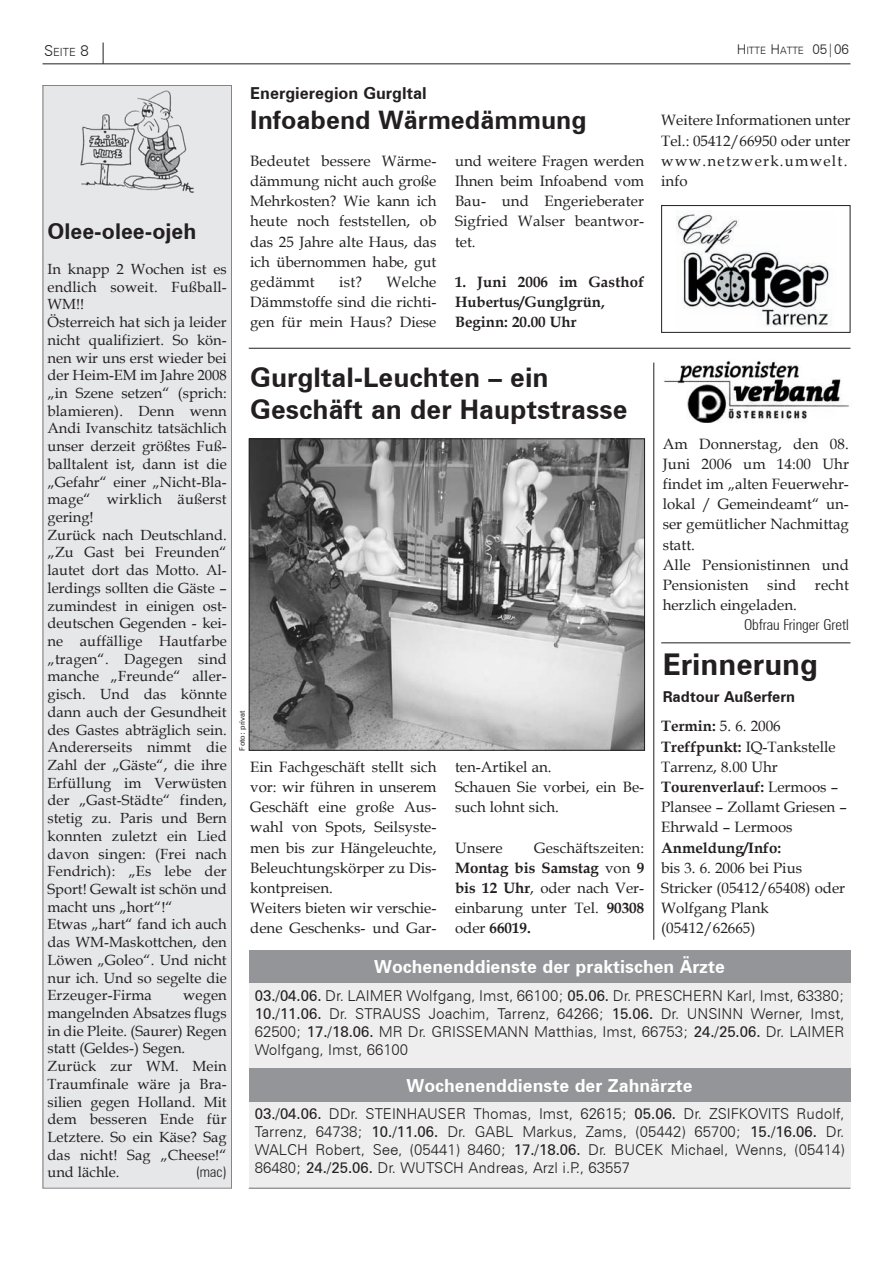
<style>
.page{position:relative;width:893px;height:1263px;background:#fff}
.page>*{position:absolute;margin:0;border:0;box-sizing:border-box;transform-origin:0 0}
.t1{font:700 30px "Zurich BT";color:#231f20}
.t2{font:700 27px/32.5px "Zurich BT";color:#231f20}
.t3{font:700 25.5px "Zurich BT";color:#231f20}
.t4{font:700 21.75px "Zurich BT";color:#231f20}
.t5{font:700 18px "Zurich BT";color:#fff}
.t6{font:700 16.5px "Zurich BT";color:#231f20}
.t7{font:15px/20.2px "Book Antiqua";color:#231f20}
.t8{font:300 15px/18px "Zurich BT";color:#231f20;text-align:justify}
.t9{font:700 15px/20.2px "Book Antiqua";color:#231f20}
.t10{font:300 condensed 15px "Zurich BT";color:#231f20}
.t11{font:700 15px "Zurich BT";color:#231f20}
.t12{font:14.7px/17.7px "Book Antiqua";color:#231f20}
.t13{font:300 condensed 14.7px "Zurich BT";color:#231f20}
.t14{font:300 11.25px "Zurich BT";color:#231f20}
.t15{font:300 10.2px "Zurich BT";color:#231f20}
.t16{font:7.5px "Zurich BT";color:#231f20}
.s1{font-size:15px}
.s2{font-size:13.5px}
.s3{font-weight:700}
.s4{font-weight:400}
</style>
<div class="page">
<hr style="left:43px;top:63px;width:807px;height:1px;background:#231f20">
<div style="left:43px;top:85px;width:188px;height:1103px;background:#e6e7e9"></div>
<div style="left:249px;top:950px;width:601px;height:33px;background:#939598"></div>
<div style="left:249px;top:983px;width:601px;height:86px;background:#eeeeef"></div>
<img style="left:77px;top:88px;width:120px;height:105px">
<svg style="left:103px;top:43px;width:1px;height:21px"></svg>
<div style="left:249px;top:1069px;width:601px;height:33px;background:#939598"></div>
<div style="left:249px;top:1102px;width:601px;height:86px;background:#eeeeef"></div>
<hr style="left:249px;top:1188px;width:601px;height:1px;background:#6c6d70">
<img style="left:663px;top:361px;width:186px;height:62px">
<div style="left:836px;top:409px;width:21px;height:13px;background:#fff"></div>
<hr style="left:653px;top:363px;width:1px;height:577px;background:#231f20">
<img style="left:676px;top:211px;width:156px;height:116px">
<div style="left:661px;top:205px;width:189px;height:128px;border:1px solid #231f20"></div>
<hr style="left:249px;top:348px;width:601px;height:1px;background:#231f20">
<hr style="left:661px;top:642px;width:189px;height:1px;background:#231f20">
<img style="left:251px;top:440px;width:392px;height:309px">
<div style="left:249px;top:438px;width:396px;height:313px;border:1px solid #231f20"></div>
<p class="t14" style="left:44px;top:46px;width:46px"><span class="s1">S</span>EITE <span class="s1">8</span></p>
<p class="t15" style="left:737px;top:44px;width:114px"><span class="s2">H</span>ITTE <span class="s2">H</span>ATTE <span class="s2">05|06</span></p>
<h3 class="t4" style="left:48px;top:218px;width:150px">Olee-olee-ojeh</h3>
<p class="t12" style="left:48px;top:260px;width:181px">In knapp 2 Wochen ist es endlich soweit. Fußball-<br>WM!!<br>Österreich hat sich ja leider nicht qualifiziert. So kön&shy;nen wir uns erst wieder bei der Heim-EM im Jahre 2008 „in Szene setzen“ (sprich: blamieren). Denn wenn<br>Andi Ivanschitz tatsächlich unser derzeit größtes Fuß&shy;balltalent ist, dann ist die „Gefahr“ einer „Nicht-Bla&shy;mage“ wirklich äußerst gering!<br>Zurück nach Deutschland. „Zu Gast bei Freunden“ lautet dort das Motto. Al&shy;lerdings sollten die Gäste – zumindest in einigen ost&shy;deutschen Gegenden - kei&shy;ne auffällige Hautfarbe „tragen“. Dagegen sind manche „Freunde“ aller&shy;gisch. Und das könnte dann auch der Gesundheit des Gastes abträglich sein.<br>Andererseits nimmt die<br>Zahl der „Gäste“, die ihre<br>Erfüllung im Verwüsten der „Gast-Städte“ finden, stetig zu. Paris und Bern konnten zuletzt ein Lied davon singen: (Frei nach<br>Fendrich): „Es lebe der<br>Sport! Gewalt ist schön und macht uns „hort“!“<br>Etwas „hart“ fand ich auch das WM-Maskottchen, den<br>Löwen „Goleo“. Und nicht nur ich. Und so segelte die<br>Erzeuger-Firma</p>
<p class="t12" style="left:48px;top:986px;width:181px;text-indent:136px">wegen mangelnden Absatzes flugs in die Pleite. (Saurer) Regen statt (Geldes-) Segen.<br>Zurück zur WM. Mein<br>Traumfinale wäre ja Bra&shy;silien gegen Holland. Mit dem besseren Ende für<br>Letztere. So ein Käse? Sag das nicht! Sag „Cheese!“ und lächle.</p>
<p class="t13" style="left:196px;top:1163px;width:32px">(mac)</p>
<p class="t6" style="left:250px;top:83px;width:178px">Energieregion Gurgltal</p>
<h3 class="t3" style="left:250px;top:104px;width:338px">Infoabend Wärmedämmung</h3>
<p class="t7" style="left:250px;top:150px;width:188px;text-align:justify">Bedeutet bessere Wärme&shy;dämmung nicht auch große Mehrkosten? Wie kann ich heute noch feststellen, ob das 25 Jahre alte Haus, das ich übernommen habe, gut gedämmt</p>
<p class="t7" style="left:455px;top:150px;width:191px;text-align:justify">und weitere Fragen werden Ihnen beim Infoabend vom Bau- und Engerieberater Sigfried Walser beantwor&shy;tet.</p>
<p class="t9" style="left:455px;top:272px;width:191px">1. Juni 2006 im Gasthof<br>Hubertus/Gunglgrün,<br>Beginn: 20.00 Uhr</p>
<p class="t7" style="left:250px;top:271px;width:188px;text-align:justify;text-indent:136px">Welche Dämmstoffe sind die richti&shy;gen für mein Haus? Diese</p>
<p class="t7" style="left:339px;top:271px;width:24px">ist?</p>
<h2 class="t2" style="left:250px;top:361px;width:379px">Gurgltal-Leuchten – ein<br>Geschäft an der Hauptstrasse</h2>
<p class="t16" style="left:238px;top:750px;width:42px;rotate:-90deg">Foto: privat</p>
<p class="t7" style="left:250px;top:756px;width:188px">Ein Fachgeschäft stellt sich vor: wir führen in unserem<br>Geschäft eine große Aus&shy;wahl von Spots, Seilsyste&shy;men bis zur Hängeleuchte,<br>Beleuchtungskörper zu Dis&shy;kontpreisen.<br>Weiters bieten wir verschie&shy;dene Geschenks- und Gar-</p>
<p class="t7" style="left:455px;top:756px;width:191px">ten-Artikel an.<br>Schauen Sie vorbei, ein Be&shy;such lohnt sich.</p>
<p class="t7" style="left:455px;top:837px;width:191px;text-align:justify;text-indent:79px">Geschäftszeiten:<br><span class="s3">Montag bis Samstag</span> von <span class="s3">9 bis 12 Uhr</span>, oder nach Ver&shy;einbarung unter Tel. <span class="s3">90308 </span>oder <span class="s3">66019.</span></p>
<p class="t7" style="left:455px;top:837px;width:49px">Unsere</p>
<p class="t7" style="left:661px;top:110px;width:191px">Weitere Informationen unter<br>Tel.: 05412/66950 oder unter www.netzwerk.umwelt. info</p>
<p class="t7" style="left:663px;top:433px;width:188px">Am Donnerstag, den 08.<br>Juni 2006 um 14:00 Uhr findet im „alten Feuerwehr&shy;lokal / Gemeindeamt“ un&shy;ser gemütlicher Nachmittag statt.<br>Alle Pensionistinnen und<br>Pensionisten sind recht herzlich eingeladen.</p>
<p class="t10" style="left:744px;top:616px;width:106px">Obfrau Fringer Gretl</p>
<h1 class="t1" style="left:663px;top:646px;width:157px">Erinnerung</h1>
<p class="t11" style="left:663px;top:687px;width:134px">Radtour Außerfern</p>
<p class="t7" style="left:661px;top:716px;width:187px"><span class="s3">Termin:</span> 5. 6. 2006<br><span class="s3">Treffpunkt:</span> IQ-Tankstelle<br>Tarrenz, 8.00 Uhr<br><span class="s3">Tourenverlauf:</span> Lermoos –<br>Plansee – Zollamt Griesen –<br>Ehrwald – Lermoos</p>
<p class="t9" style="left:661px;top:837px;width:121px">Anmeldung/Info:</p>
<p class="t7" style="left:661px;top:857px;width:185px">bis 3. 6. 2006 bei Pius<br>Stricker (05412/65408) oder<br>Wolfgang Plank (05412/62665)</p>
<p class="t5" style="left:374px;top:956px;width:352px">Wochenenddienste der praktischen Ärzte</p>
<p class="t8" style="left:255px;top:986px;width:591px"><span class="s4">03./04.06.</span> Dr. LAIMER Wolfgang, Imst, 66100; <span class="s4">05.06.</span> Dr. PRESCHERN Karl, Imst, 63380; <span class="s4">10./11.06.</span> Dr. STRAUSS Joachim, Tarrenz, 64266; <span class="s4">15.06.</span> Dr. UNSINN Werner, Imst, 62500; <span class="s4">17./18.06.</span> MR Dr. GRISSEMANN Matthias, Imst, 66753; <span class="s4">24./25.06.</span> Dr. LAIMER Wolfgang, Imst, 66100</p>
<p class="t5" style="left:407px;top:1075px;width:288px">Wochenenddienste der Zahnärzte</p>
<p class="t8" style="left:255px;top:1105px;width:591px"><span class="s4">03./04.06.</span> DDr. STEINHAUSER Thomas, Imst, 62615; <span class="s4">05.06.</span> Dr. ZSIFKOVITS Rudolf, Tarrenz, 64738; <span class="s4">10./11.06.</span> Dr. GABL Markus, Zams, (05442) 65700; <span class="s4">15./16.06.</span> Dr.<br>WALCH Robert, See, (05441) 8460; <span class="s4">17./18.06.</span> Dr. BUCEK Michael, Wenns, (05414)<br>86480; <span class="s4">24./25.06.</span> Dr. WUTSCH Andreas, Arzl i.P., 63557</p>
</div>
